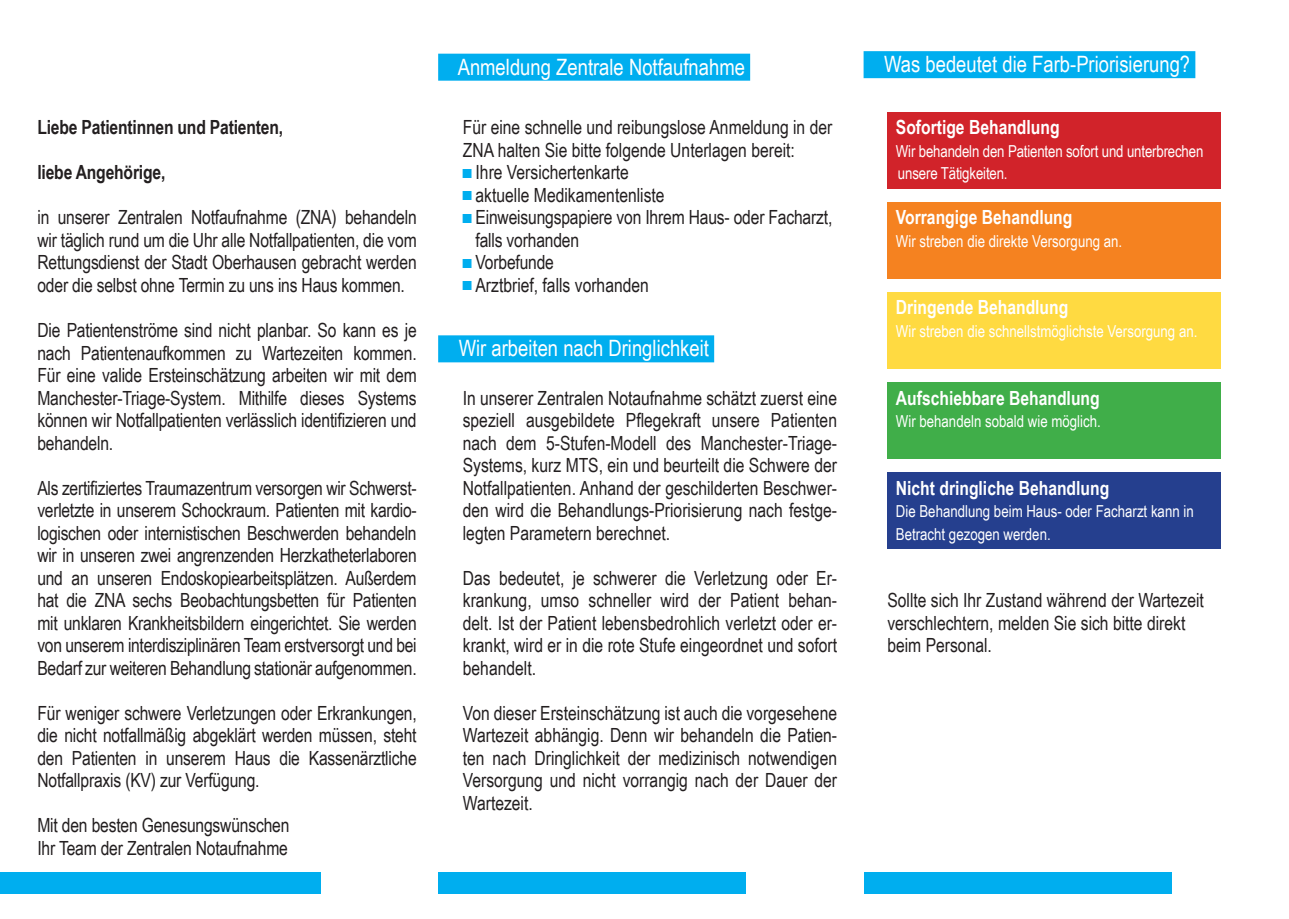
<style>
.page{position:relative;width:1289px;height:919px;background:#fff}
.page>*{position:absolute;margin:0;border:0;box-sizing:border-box;transform-origin:0 0}
.t1{font:22.5px "Arial Narrow";color:#fff}
.t2{font:19.5px/22.5px "Arial Narrow";color:#231f20;text-align:justify}
.t3{font:700 19.5px "Arial Narrow";color:#fff}
.t4{font:700 19.5px "Arial Narrow";letter-spacing:-.01em;color:#231f20}
.t5{font:16.5px/22.5px "Arial Narrow";color:#fff}
.s1{color:#00aeef}
</style>
<div class="page">
<div style="left:863px;top:872px;width:308px;height:21px;background:#00aeef"></div>
<div style="left:438px;top:872px;width:308px;height:21px;background:#00aeef"></div>
<div style="left:0;top:872px;width:320px;height:21px;background:#00aeef"></div>
<div style="left:438px;top:54px;width:312px;height:27px;background:#00aeef"></div>
<div style="left:887px;top:112px;width:333px;height:77px;background:#d1232a"></div>
<div style="left:887px;top:203px;width:333px;height:76px;background:#f58220"></div>
<div style="left:887px;top:292px;width:333px;height:77px;background:#ffda41"></div>
<div style="left:887px;top:382px;width:333px;height:77px;background:#40ae49"></div>
<div style="left:887px;top:472px;width:333px;height:77px;background:#253f8e"></div>
<div style="left:863px;top:51px;width:332px;height:27px;background:#00aeef"></div>
<div style="left:438px;top:335px;width:276px;height:27px;background:#00aeef"></div>
<p class="t4" style="left:37px;top:113px;width:247px">Liebe Patientinnen und Patienten,</p>
<p class="t4" style="left:37px;top:158px;width:129px">liebe Angehörige,</p>
<p class="t2" style="left:37px;top:205px;width:381px">in unserer Zentralen Notfaufnahme (ZNA) behandeln wir täglich rund um die Uhr alle Notfallpatienten, die vom Rettungsdienst der Stadt Oberhausen gebracht werden oder die selbst ohne Termin zu uns ins Haus kommen.</p>
<p class="t2" style="left:37px;top:318px;width:381px">Die Patientenströme sind nicht planbar. So kann es je nach Patientenaufkommen zu Wartezeiten kommen.<br>Für eine valide Ersteinschätzung arbeiten wir mit dem Manchester-Triage-System. Mithilfe dieses Systems können wir Notfallpatienten verlässlich identifizieren und behandeln.</p>
<p class="t2" style="left:37px;top:475px;width:381px">Als zertifiziertes Traumazentrum versorgen wir Schwerst&shy;verletzte in unserem Schockraum. Patienten mit kardio&shy;logischen oder internistischen Beschwerden behandeln wir in unseren zwei angrenzenden Herzkatheterlaboren und an unseren Endoskopiearbeitsplätzen. Außerdem hat die ZNA sechs Beobachtungsbetten für Patienten mit unklaren Krankheitsbildern eingerichtet. Sie werden von unserem interdisziplinären Team erstversorgt und bei Bedarf zur weiteren Behandlung stationär aufgenommen.</p>
<p class="t2" style="left:37px;top:700px;width:381px">Für weniger schwere Verletzungen oder Erkrankungen, die nicht notfallmäßig abgeklärt werden müssen, steht den Patienten in unserem Haus die Kassenärztliche Notfallpraxis (KV) zur Verfügung.</p>
<p class="t2" style="left:37px;top:813px;width:253px">Mit den besten Genesungswünschen<br>Ihr Team der Zentralen Notaufnahme</p>
<p class="t1" style="left:457px;top:50px;width:289px">Anmeldung Zentrale Notfaufnahme</p>
<p class="t2" style="left:463px;top:115px;width:371px">Für eine schnelle und reibungslose Anmeldung in der<br>ZNA halten Sie bitte folgende Unterlagen bereit:</p>
<p class="t2" style="left:463px;top:160px;width:168px"><span class="s1">■</span>Ihre Versichertenkarte</p>
<p class="t2" style="left:463px;top:183px;width:203px"><span class="s1">■</span>aktuelle Medikamentenliste</p>
<p class="t2" style="left:475px;top:205px;width:358px;text-indent:-13px"><span class="s1">■</span>Einweisungspapiere von Ihrem Haus- oder Facharzt, falls vorhanden</p>
<p class="t2" style="left:463px;top:250px;width:93px"><span class="s1">■</span>Vorbefunde</p>
<p class="t2" style="left:463px;top:273px;width:188px"><span class="s1">■</span>Arztbrief, falls vorhanden</p>
<p class="t1" style="left:458px;top:332px;width:252px">Wir arbeiten nach Dringlichkeit</p>
<p class="t2" style="left:463px;top:385px;width:376px">In unserer Zentralen Notaufnahme schätzt zuerst eine speziell ausgebildete Pflegekraft unsere Patienten nach dem 5-Stufen-Modell des Manchester-Triage-Systems, kurz MTS, ein und beurteilt die Schwere der Notfallpatienten. Anhand der geschilderten Beschwer&shy;den wird die Behandlungs-Priorisierung nach festge&shy;legten Parametern berechnet.</p>
<p class="t2" style="left:463px;top:565px;width:376px">Das bedeutet, je schwerer die Verletzung oder Er&shy;krankung, umso schneller wird der Patient behan&shy;delt. Ist der Patient lebensbedrohlich verletzt oder er&shy;krankt, wird er in die rote Stufe eingeordnet und sofort behandelt.</p>
<p class="t2" style="left:463px;top:700px;width:376px">Von dieser Ersteinschätzung ist auch die vorgesehene Wartezeit abhängig. Denn wir behandeln die Patien&shy;ten nach Dringlichkeit der medizinisch notwendigen Versorgung und nicht vorrangig nach der Dauer der Wartezeit.</p>
<p class="t1" style="left:884px;top:48px;width:307px">Was bedeutet die Farb-Priorisierung?</p>
<p class="t3" style="left:895px;top:113px;width:165px">Sofortige Behandlung</p>
<p class="t5" style="left:895px;top:139px;width:309px">Wir behandeln den Patienten sofort und unterbrechen unsere Tätigkeiten.</p>
<p class="t3" style="left:895px;top:203px;width:178px">Vorrangige Behandlung</p>
<p class="t5" style="left:895px;top:229px;width:228px">Wir streben die direkte Versorgung an.</p>
<p class="t3" style="left:895px;top:293px;width:174px">Dringende Behandlung</p>
<p class="t5" style="left:895px;top:319px;width:303px">Wir streben die schnellstmöglichste Versorgung an.</p>
<p class="t3" style="left:895px;top:383px;width:205px">Aufschiebbare Behandlung</p>
<p class="t5" style="left:895px;top:409px;width:206px">Wir behandeln sobald wie möglich.</p>
<p class="t3" style="left:895px;top:473px;width:215px">Nicht dringliche Behandlung</p>
<p class="t5" style="left:895px;top:499px;width:299px">Die Behandlung beim Haus- oder Facharzt kann in<br>Betracht gezogen werden.</p>
<p class="t2" style="left:887px;top:588px;width:318px;text-align:left">Sollte sich Ihr Zustand während der Wartezeit verschlechtern, melden Sie sich bitte direkt beim Personal.</p>
</div>
